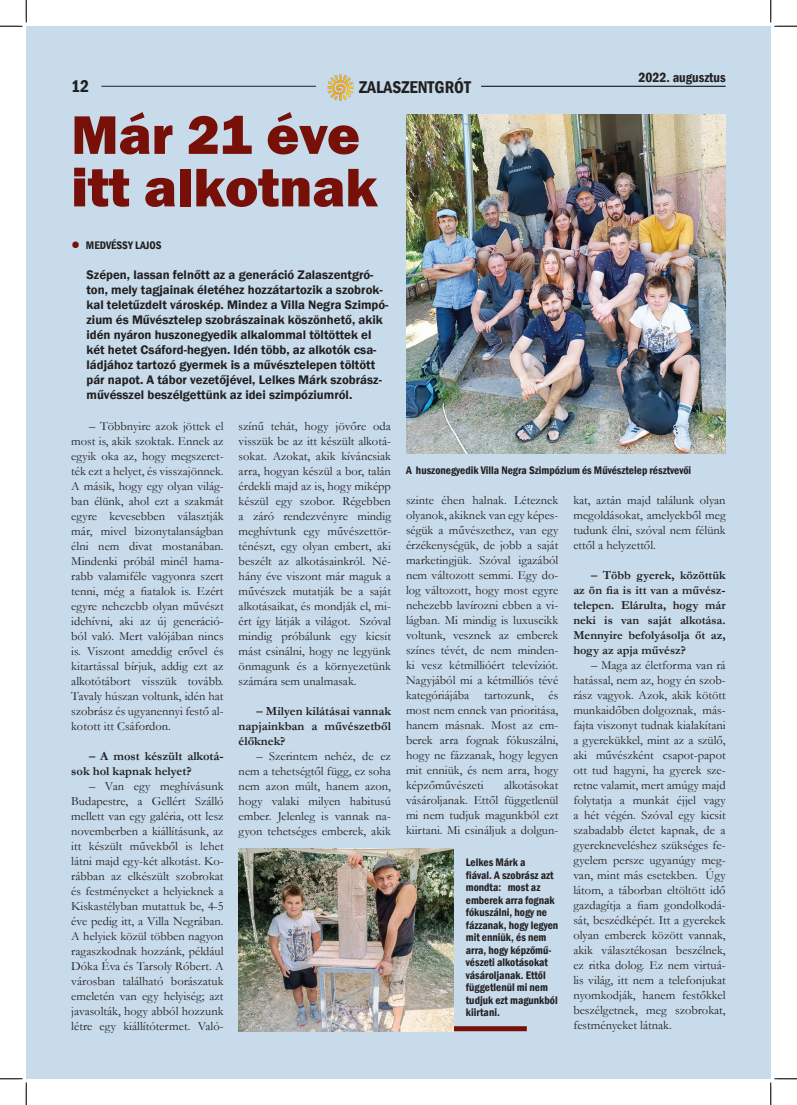
<style>
.page{position:relative;width:797px;height:1105px;background:#fff}
.page>*{position:absolute;margin:0;border:0;box-sizing:border-box;transform-origin:0 0}
.Főcím{font:800 56.25px/52.5px "Franklin Gothic";color:#771009}
.t1{font:600 condensed 17.5px "Franklin Gothic";color:#231f20}
.t2{font:600 condensed 13.75px "Franklin Gothic";color:#231f20}
.Lead{font:600 12.75px/15px "Franklin Gothic";color:#231f20}
.Törzsszöveg{font:12.5px/15px "Garamond";color:#231f20;text-align:justify}
.Törzsszöveg-2{font:700 12.5px/15px "Garamond";color:#231f20}
.Törzsszöveg-3{font:700 12.25px/15px "Garamond";color:#231f20;text-align:justify}
.Képaláírás{font:600 condensed 11.25px/12.5px "Franklin Gothic";color:#231f20}
.s1{font-family:"Garamond";font-weight:400;font-stretch:normal;font-size:15px;color:#771009}
</style>
<div class="page">
<div style="left:26px;top:26px;width:744px;height:1053px;background:#c7dbea"></div>
<img style="left:406px;top:114px;width:319px;height:340px">
<div style="left:434px;top:1026px;width:93px;height:5px;background:#771009"></div>
<img style="left:239px;top:849px;width:214px;height:182px">
<img style="left:327px;top:74px;width:27px;height:27px">
<hr style="left:101px;top:86px;width:215px;height:1px;background:#231f20">
<hr style="left:481px;top:86px;width:244px;height:1px;background:#000">
<svg style="left:0;top:0;width:27px;height:27px"></svg>
<svg style="left:0;top:1078px;width:27px;height:27px"></svg>
<svg style="left:770px;top:0;width:27px;height:27px"></svg>
<svg style="left:770px;top:1078px;width:27px;height:27px"></svg>
<h2 class="t1" style="left:71px;top:74px;width:19px">12</h2>
<h2 class="t1" style="left:359px;top:75px;width:113px">ZALASZENTGRÓT</h2>
<p class="Főcím" style="left:71px;top:109px;width:308px">Már 21 éve itt alkotnak</p>
<p class="Képaláírás" style="left:71px;top:238px;width:92px"><span class="s1">●</span> MEDVÉSSY LAJOS</p>
<p class="Lead" style="left:86px;top:267px;width:303px">Szépen, lassan felnőtt az a generáció Zalaszentgró&shy;ton, mely tagjainak életéhez hozzátartozik a szobrok&shy;kal teletűzdelt városkép. Mindez a Villa Negra Szimpó&shy;zium és Művésztelep szobrászainak köszönhető, akik idén nyáron huszonegyedik alkalommal töltöttek el két hetet Csáford-hegyen. Idén több, az alkotók csa&shy;ládjához tartozó gyermek is a művésztelepen töltött pár napot. A tábor vezetőjével, Lelkes Márk szobrász&shy;művésszel beszélgettünk az idei szimpóziumról.</p>
<p class="t2" style="left:638px;top:69px;width:89px">2022. augusztus</p>
<p class="Törzsszöveg" style="left:71px;top:418px;width:154px;text-indent:18px">– Többnyire azok jöttek el most is, akik szoktak. Ennek az egyik oka az, hogy megszeret&shy;ték ezt a helyet, és visszajönnek.<br>A másik, hogy egy olyan világ&shy;ban élünk, ahol ezt a szakmát egyre kevesebben választják már, mivel bizonytalanságban élni nem divat mostanában.<br>Mindenki próbál minél hama&shy;rabb valamiféle vagyonra szert tenni, még a fiatalok is. Ezért egyre nehezebb olyan művészt idehívni, aki az új generáció&shy;ból való. Mert valójában nincs is. Viszont ameddig erővel és kitartással bírjuk, addig ezt az alkotótábort visszük tovább.<br>Tavaly húszan voltunk, idén hat szobrász és ugyanennyi festő al&shy;kotott itt Csáfordon.</p>
<p class="Törzsszöveg-2" style="left:71px;top:748px;width:154px;text-indent:18px">– A most készült alkotá&shy;sok hol kapnak helyet?</p>
<p class="Törzsszöveg" style="left:71px;top:778px;width:154px;text-indent:18px">– Van egy meghívásunk Budapestre, a Gellért Szálló mellett van egy galéria, ott lesz novemberben a kiállításunk, az itt készült művekből is lehet látni majd egy-két alkotást. Ko&shy;rábban az elkészült szobrokat és festményeket a helyieknek a Kiskastélyban mutattuk be, 4-5 éve pedig itt, a Villa Negrában.<br>A helyiek közül többen nagyon ragaszkodnak hozzánk, például Dóka Éva és Tarsoly Róbert. A városban található borászatuk emeletén van egy helyiség; azt javasolták, hogy abból hozzunk létre egy kiállítótermet. Való-</p>
<p class="Törzsszöveg" style="left:239px;top:418px;width:154px">színű tehát, hogy jövőre oda visszük be az itt készült alkotá&shy;sokat. Azokat, akik kíváncsiak arra, hogyan készül a bor, talán érdekli majd az is, hogy miképp készül egy szobor. Régebben a záró rendezvényre mindig meghívtunk egy művészettör&shy;ténészt, egy olyan embert, aki beszélt az alkotásainkról. Né&shy;hány éve viszont már maguk a művészek mutatják be a saját alkotásaikat, és mondják el, mi&shy;ért így látják a világot. Szóval mindig próbálunk egy kicsit mást csinálni, hogy ne legyünk önmagunk és a környezetünk számára sem unalmasak.</p>
<p class="Törzsszöveg-2" style="left:239px;top:703px;width:154px;text-align:justify;text-indent:18px">– Milyen kilátásai vannak napjainkban a művészetből élőknek?</p>
<p class="Törzsszöveg" style="left:239px;top:748px;width:154px;text-indent:18px">– Szerintem nehéz, de ez nem a tehetségtől függ, ez soha nem azon múlt, hanem azon, hogy valaki milyen habitusú ember. Jelenleg is vannak na&shy;gyon tehetséges emberek, akik</p>
<p class="Képaláírás" style="left:406px;top:464px;width:287px">A huszonegyedik Villa Negra Szimpózium és Művésztelep résztvevői</p>
<p class="Törzsszöveg" style="left:406px;top:492px;width:154px">szinte éhen halnak. Léteznek olyanok, akiknek van egy képes&shy;ségük a művészethez, van egy érzékenységük, de jobb a saját marketingjük. Szóval igazából nem változott semmi. Egy do&shy;log változott, hogy most egyre nehezebb lavírozni ebben a vi&shy;lágban. Mi mindig is luxuscikk voltunk, vesznek az emberek színes tévét, de nem minden&shy;ki vesz kétmillióért televíziót.<br>Nagyjából mi a kétmilliós tévé kategóriájába tartozunk, és most nem ennek van prioritása, hanem másnak. Most az em&shy;berek arra fognak fókuszálni, hogy ne fázzanak, hogy legyen mit enniük, és nem arra, hogy képzőművészeti</p>
<p class="Törzsszöveg" style="left:406px;top:777px;width:154px;text-indent:98px">alkotásokat vásároljanak. Ettől függetlenül mi nem tudjuk magunkból ezt kiirtani. Mi csináljuk a dolgun-</p>
<p class="Képaláírás" style="left:466px;top:856px;width:94px">Lelkes Márk a<br>fiával. A szobrász azt mondta: most az emberek arra fognak fókuszálni, hogy ne fázzanak, hogy legyen mit enniük, és nem arra, hogy képzőmű&shy;vészeti alkotásokat vásároljanak. Ettől függetlenül mi nem tudjuk ezt magunkból kiirtani.</p>
<p class="Törzsszöveg" style="left:573px;top:492px;width:154px">kat, aztán majd találunk olyan megoldásokat, amelyekből meg tudunk élni, szóval nem félünk ettől a helyzettől.</p>
<p class="Törzsszöveg-3" style="left:573px;top:568px;width:154px;text-indent:18px">– Több gyerek, közöttük az ön fia is itt van a művész&shy;telepen. Elárulta, hogy már neki is van saját alkotása.<br>Mennyire befolyásolja őt az, hogy az apja művész?</p>
<p class="Törzsszöveg" style="left:573px;top:657px;width:154px;text-indent:18px">– Maga az életforma van rá hatással, nem az, hogy én szob&shy;rász vagyok. Azok, akik kötött munkaidőben dolgoznak, más&shy;fajta viszonyt tudnak kialakítani a gyerekükkel, mint az a szülő, aki művészként csapot-papot ott tud hagyni, ha gyerek sze&shy;retne valamit, mert amúgy majd folytatja a munkát éjjel vagy a hét végén. Szóval egy kicsit szabadabb életet kapnak, de a gyerekneveléshez szükséges fe&shy;gyelem persze ugyanúgy meg&shy;van, mint más esetekben. Úgy látom, a táborban eltöltött idő gazdagítja a fiam gondolkodá&shy;sát, beszédképét. Itt a gyerekek olyan emberek között vannak, akik választékosan beszélnek, ez ritka dolog. Ez nem virtuá&shy;lis világ, itt nem a telefonjukat nyomkodják, hanem festőkkel beszélgetnek, meg szobrokat, festményeket látnak.</p>
</div>
